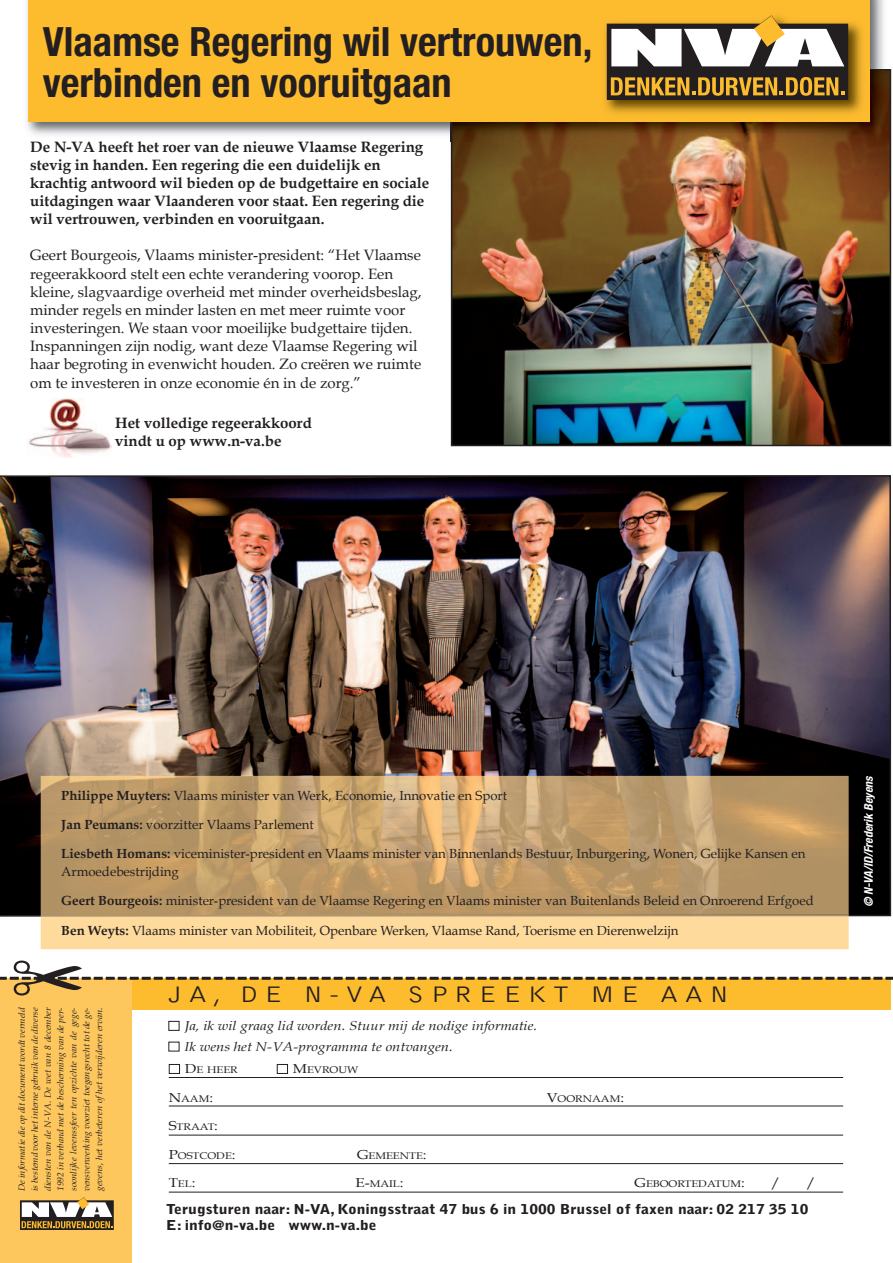
<style>
.page{position:relative;width:893px;height:1263px;background:#fff}
.page>*{position:absolute;margin:0;border:0;box-sizing:border-box;transform-origin:0 0}
.t1{font:700 condensed 40.35px/40.5px "Helvetica Neue LT Std";color:#231f20}
.t2{font:300 23.25px "Bell Gothic Std";letter-spacing:.25em;color:#231f20;scale:1.16 1}
.t3{font:15px/18.1px "Book Antiqua";color:#231f20}
.t4{font:700 15px/18px "Book Antiqua";color:#231f20}
.t5{font:900 13.65px/16.4px "Bell Gothic Std";color:#231f20;scale:1.16 1}
.t6{font:13.2px/17.5px "Book Antiqua";color:#231f20}
.t7{font:italic 12.9px "Book Antiqua";color:#231f20;scale:1.14 1}
.t8{font:12.9px "Book Antiqua";color:#231f20;scale:1.16 1}
.t9{font:italic 700 condensed 12px "Helvetica Neue LT Std";color:#fff}
.t10{font:9.75px "Book Antiqua";color:#231f20;scale:1.16 1}
.t11{font:italic 9px/12.9px "Book Antiqua";color:#231f20;text-align:justify;scale:1.05 1}
.s1{font-weight:700}
.s2{color:#fff}
.s3{font-size:12.9px}
.s4{font-size:9.75px}
</style>
<div class="page">
<img style="left:454px;top:141px;width:434px;height:302px">
<div style="left:451px;top:69px;width:440px;height:377px;border:2px solid #231f20"></div>
<img style="left:26px;top:69px;width:425px;height:72px">
<img style="left:451px;top:69px;width:437px;height:72px">
<div style="left:28px;top:0;width:841px;height:122px;background:#fdbb2e"></div>
<img style="left:869px;top:0;width:10px;height:69px">
<svg style="left:869px;top:69px;width:10px;height:2px"></svg>
<img style="left:600px;top:122px;width:279px;height:10px">
<img style="left:869px;top:71px;width:10px;height:51px">
<img style="left:605px;top:22px;width:257px;height:91px">
<svg style="left:607px;top:15px;width:241px;height:85px"></svg>
<div style="left:122px;top:978px;width:769px;height:32px;background:#fdbb2e"></div>
<hr style="left:169px;top:1077px;width:674px;height:1px;background:#231f20">
<hr style="left:169px;top:1105px;width:674px;height:1px;background:#231f20">
<hr style="left:169px;top:1135px;width:674px;height:1px;background:#231f20">
<hr style="left:169px;top:1163px;width:674px;height:1px;background:#231f20">
<hr style="left:169px;top:1192px;width:674px;height:1px;background:#231f20">
<div style="left:0;top:978px;width:132px;height:285px;background:#fec75e"></div>
<svg style="left:20px;top:1197px;width:94px;height:33px;background:#9d8d70"></svg>
<img style="left:28px;top:399px;width:83px;height:58px">
<img style="left:0;top:475px;width:891px;height:442px">
<div style="left:41px;top:916px;width:808px;height:33px;background:#fedb9c"></div>
<hr style="left:41px;top:915px;width:808px;height:2px;background:#d3b682">
<img style="left:41px;top:776px;width:808px;height:139px">
<svg style="left:0;top:976px;width:893px;height:4px"></svg>
<h1 class="t1" style="left:43px;top:25px;width:551px">Vlaamse Regering wil vertrouwen, verbinden en vooruitgaan</h1>
<p class="t4" style="left:30px;top:138px;width:401px">De N-VA heeft het roer van de nieuwe Vlaamse Regering stevig in handen. Een regering die een duidelijk en krachtig antwoord wil bieden op de budgettaire en sociale uitdagingen waar Vlaanderen voor staat. Een regering die wil vertrouwen, verbinden en vooruitgaan.</p>
<p class="t3" style="left:30px;top:246px;width:393px">Geert Bourgeois, Vlaams minister-president: “Het Vlaamse regeerakkoord stelt een echte verandering voorop. Een kleine, slagvaardige overheid met minder overheidsbeslag, minder regels en minder lasten en met meer ruimte voor investeringen. We staan voor moeilijke budgettaire tijden.<br>Inspanningen zijn nodig, want deze Vlaamse Regering wil haar begroting in evenwicht houden. Zo creëren we ruimte om te investeren in onze economie én in de zorg.”</p>
<p class="t4" style="left:115px;top:414px;width:198px">Het volledige regeerakkoord vindt u op www.n-va.be</p>
<p class="t6" style="left:61px;top:787px;width:447px"><span class="s1">Philippe Muyters:</span> Vlaams minister van Werk, Economie, Innovatie en Sport</p>
<p class="t6" style="left:61px;top:816px;width:254px"><span class="s1">Jan Peumans:</span> voorzitter Vlaams Parlement</p>
<p class="t6" style="left:61px;top:845px;width:746px"><span class="s1">Liesbeth Homans:</span> viceminister-president en Vlaams minister van Binnenlands Bestuur, Inburgering, Wonen, Gelijke Kansen en<br>Armoedebestrijding</p>
<p class="t6" style="left:61px;top:892px;width:754px"><span class="s1">Geert Bourgeois:</span> minister-president van de Vlaamse Regering en Vlaams minister van Buitenlands Beleid en Onroerend Erfgoed</p>
<p class="t6" style="left:61px;top:922px;width:619px"><span class="s1">Ben Weyts:</span> Vlaams minister van Mobiliteit, Openbare Werken, Vlaamse Rand, Toerisme en Dierenwelzijn</p>
<p class="t11" style="left:16px;top:1191px;width:177px;rotate:-90deg">De informatie die op dit document wordt vermeld is bestemd voor het interne gebruik van de diverse diensten van de N-VA. De wet van 8 december 1992 in verband met de bescherming van de per&shy;soonlijke levenssfeer ten opzichte van de gege&shy;vensverwerking voorziet toegangsrecht tot de ge&shy;gevens, het verbeteren of het verwijderen ervan.</p>
<h2 class="t2" style="left:168px;top:980px;width:485px">JA, DE N-VA SPREEKT ME AAN</h2>
<p class="t7" style="left:168px;top:1018px;width:325px"><span class="s2">■</span> Ja, ik wil graag lid worden. Stuur mij de nodige informatie.</p>
<p class="t7" style="left:168px;top:1039px;width:251px"><span class="s2">■</span> Ik wens het N-VA-programma te ontvangen.</p>
<p class="t10" style="left:169px;top:1064px;width:61px"><span class="s2">■</span> <span class="s3">D</span>E HEER</p>
<p class="t10" style="left:277px;top:1064px;width:72px"><span class="s2">■</span> <span class="s3">M</span>EVROUW</p>
<p class="t10" style="left:169px;top:1093px;width:40px"><span class="s3">N</span>AAM<span class="s3">:</span></p>
<p class="t10" style="left:547px;top:1093px;width:68px"><span class="s3">V</span>OORNAAM<span class="s3">:</span></p>
<p class="t10" style="left:169px;top:1121px;width:44px"><span class="s3">S</span>TRAAT<span class="s3">:</span></p>
<p class="t10" style="left:169px;top:1150px;width:59px"><span class="s3">P</span>OSTCODE<span class="s3">:</span></p>
<p class="t10" style="left:357px;top:1150px;width:61px"><span class="s3">G</span>EMEENTE<span class="s3">:</span></p>
<p class="t8" style="left:169px;top:1175px;width:25px">T<span class="s4">EL</span>:</p>
<p class="t10" style="left:356px;top:1178px;width:43px"><span class="s3">E-</span>MAIL<span class="s3">:</span></p>
<p class="t10" style="left:635px;top:1178px;width:97px"><span class="s3">G</span>EBOORTEDATUM<span class="s3">:</span></p>
<p class="t8" style="left:771px;top:1175px;width:9px">/</p>
<p class="t8" style="left:807px;top:1175px;width:9px">/</p>
<p class="t5" style="left:166px;top:1201px;width:555px">Terugsturen naar: N-VA, Koningsstraat 47 bus 6 in 1000 Brussel of faxen naar: 02 217 35 10<br>E: info@n-va.be www.n-va.be</p>
<p class="t9" style="left:864px;top:907px;width:135px;rotate:-90deg">© N-VA/ID/Frederik Beyens</p>
</div>
